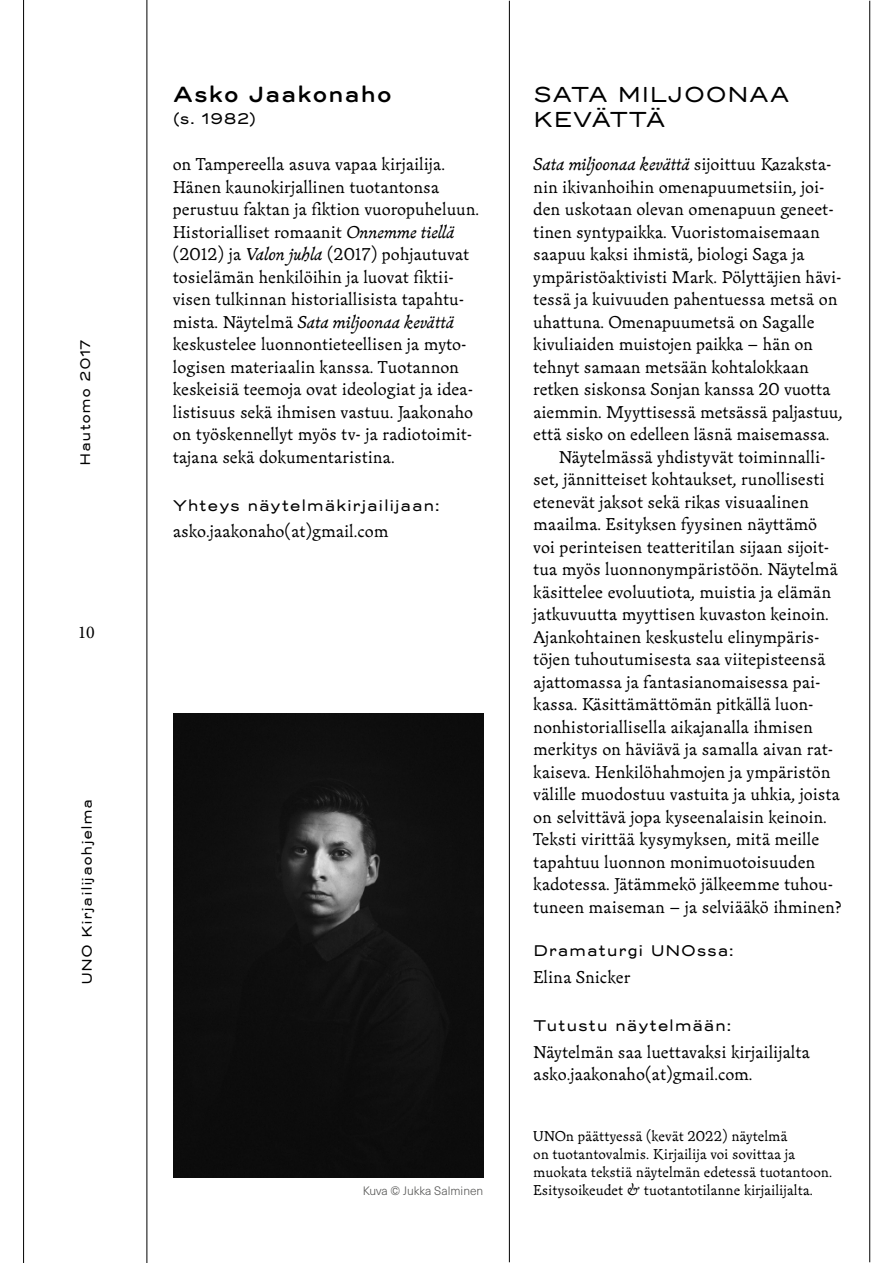
<style>
.page{position:relative;width:893px;height:1263px;background:#fff}
.page>*{position:absolute;margin:0;border:0;box-sizing:border-box;transform-origin:0 0}
.t1{font:21px/25.2px "Trio Grotesk";color:#000}
.t2{font:500 21px "Trio Grotesk";color:#000}
.t3{font:18px/22.5px "Bookish";color:#000}
.t4{font:italic 18px "Bookish";color:#000}
.t5{font:18px "Minion Pro";color:#000}
.t6{font:15px/18px "Bookish";color:#000}
.t7{font:15px "Trio Grotesk";color:#000}
.t8{font:13.5px "Trio Grotesk";color:#000}
.t9{font:300 12px "Neue Haas Unica W1 G";color:#575756}
.s1{font-style:italic}
.s2{font-style:normal}
</style>
<div class="page">
<hr style="left:23px;top:0;width:1px;height:1263px;background:#000">
<hr style="left:147px;top:0;width:1px;height:1263px;background:#000">
<hr style="left:509px;top:1px;width:1px;height:1261px;background:#000">
<hr style="left:869px;top:1px;width:1px;height:1261px;background:#000">
<img style="left:174px;top:713px;width:309px;height:464px">
<p class="t8" style="left:76px;top:466px;width:128px;rotate:-90deg">Hautomo 2017</p>
<p class="t5" style="left:78px;top:620px;width:19px">10</p>
<p class="t8" style="left:78px;top:985px;width:188px;rotate:-90deg">UNO Kirjailijaohjelma</p>
<p class="t2" style="left:173px;top:80px;width:221px">Asko Jaakonaho</p>
<p class="t7" style="left:173px;top:109px;width:85px">(s. 1982)</p>
<p class="t3" style="left:173px;top:153px;width:308px">on Tampereella asuva vapaa kirjailija.<br>Hänen kaunokirjallinen tuotantonsa perustuu faktan ja fiktion vuoropuheluun.<br>Historialliset romaanit <span class="s1">Onnemme tiellä </span>(2012) ja <span class="s1">Valon juhla</span> (2017) pohjautuvat tosielämän henkilöihin ja luovat fiktii&shy;visen tulkinnan historiallisista tapahtu&shy;mista. Näytelmä <span class="s1">Sata miljoonaa kevättä </span>keskustelee luonnontieteellisen ja myto&shy;logisen materiaalin kanssa. Tuotannon keskeisiä teemoja ovat ideologiat ja idea&shy;listisuus sekä ihmisen vastuu. Jaakonaho on työskennellyt myös tv- ja radiotoimit&shy;tajana sekä dokumentaristina.</p>
<p class="t7" style="left:173px;top:495px;width:269px">Yhteys näytelmäkirjailijaan:</p>
<p class="t3" style="left:173px;top:520px;width:217px">asko.jaakonaho(at)gmail.com</p>
<p class="t9" style="left:363px;top:1182px;width:122px">Kuva © Jukka Salminen</p>
<p class="t1" style="left:533px;top:81px;width:258px">SATA MILJOONAA<br>KEVÄTTÄ</p>
<p class="t4" style="left:533px;top:153px;width:300px">Sata miljoonaa kevättä <span class="s2">sijoittuu Kazaksta-</span></p>
<p class="t3" style="left:533px;top:175px;width:293px">nin ikivanhoihin omenapuumetsiin, joi-</p>
<p class="t3" style="left:533px;top:198px;width:302px">den uskotaan olevan omenapuun geneet-</p>
<p class="t3" style="left:533px;top:220px;width:288px">tinen syntypaikka. Vuoristomaisemaan</p>
<p class="t3" style="left:533px;top:243px;width:273px">saapuu kaksi ihmistä, biologi Saga ja</p>
<p class="t3" style="left:533px;top:265px;width:310px">ympäristöaktivisti Mark. Pölyttäjien hävi-</p>
<p class="t3" style="left:533px;top:288px;width:306px">tessä ja kuivuuden pahentuessa metsä on</p>
<p class="t3" style="left:533px;top:310px;width:283px">uhattuna. Omenapuumetsä on Sagalle</p>
<p class="t3" style="left:533px;top:333px;width:281px">kivuliaiden muistojen paikka – hän on</p>
<p class="t3" style="left:533px;top:355px;width:277px">tehnyt samaan metsään kohtalokkaan</p>
<p class="t3" style="left:533px;top:378px;width:299px">retken siskonsa Sonjan kanssa 20 vuotta</p>
<p class="t3" style="left:533px;top:400px;width:311px">aiemmin. Myyttisessä metsässä paljastuu,</p>
<p class="t3" style="left:533px;top:423px;width:298px">että sisko on edelleen läsnä maisemassa.</p>
<p class="t3" style="left:559px;top:445px;width:268px">Näytelmässä yhdistyvät toiminnalli-</p>
<p class="t3" style="left:533px;top:468px;width:293px">set, jännitteiset kohtaukset, runollisesti</p>
<p class="t3" style="left:533px;top:490px;width:277px">etenevät jaksot sekä rikas visuaalinen</p>
<p class="t3" style="left:533px;top:513px;width:285px">maailma. Esityksen fyysinen näyttämö</p>
<p class="t3" style="left:533px;top:535px;width:297px">voi perinteisen teatteritilan sijaan sijoit-</p>
<p class="t3" style="left:533px;top:558px;width:306px">tua myös luonnonympäristöön. Näytelmä</p>
<p class="t3" style="left:533px;top:580px;width:299px">käsittelee evoluutiota, muistia ja elämän</p>
<p class="t3" style="left:533px;top:603px;width:297px">jatkuvuutta myyttisen kuvaston keinoin.</p>
<p class="t3" style="left:533px;top:625px;width:288px">Ajankohtainen keskustelu elinympäris-</p>
<p class="t3" style="left:533px;top:648px;width:294px">töjen tuhoutumisesta saa viitepisteensä</p>
<p class="t3" style="left:533px;top:670px;width:289px">ajattomassa ja fantasianomaisessa pai-</p>
<p class="t3" style="left:533px;top:693px;width:282px">kassa. Käsittämättömän pitkällä luon-</p>
<p class="t3" style="left:533px;top:715px;width:281px">nonhistoriallisella aikajanalla ihmisen</p>
<p class="t3" style="left:533px;top:738px;width:302px">merkitys on häviävä ja samalla aivan rat-</p>
<p class="t3" style="left:533px;top:760px;width:299px">kaiseva. Henkilöhahmojen ja ympäristön</p>
<p class="t3" style="left:533px;top:783px;width:308px">välille muodostuu vastuita ja uhkia, joista</p>
<p class="t3" style="left:533px;top:805px;width:295px">on selvittävä jopa kyseenalaisin keinoin.</p>
<p class="t3" style="left:533px;top:828px;width:288px">Teksti virittää kysymyksen, mitä meille</p>
<p class="t3" style="left:533px;top:850px;width:283px">tapahtuu luonnon monimuotoisuuden</p>
<p class="t3" style="left:533px;top:873px;width:301px">kadotessa. Jätämmekö jälkeemme tuhou-</p>
<p class="t3" style="left:533px;top:895px;width:310px">tuneen maiseman – ja selviääkö ihminen?</p>
<p class="t7" style="left:533px;top:941px;width:202px">Dramaturgi UNOssa:</p>
<p class="t3" style="left:533px;top:965px;width:99px">Elina Snicker</p>
<p class="t7" style="left:533px;top:1015px;width:200px">Tutustu näytelmään:</p>
<p class="t3" style="left:533px;top:1040px;width:278px">Näytelmän saa luettavaksi kirjailijalta asko.jaakonaho(at)gmail.com.</p>
<p class="t6" style="left:533px;top:1127px;width:300px">UNOn päättyessä (kevät 2022) näytelmä<br>on tuotantovalmis. Kirjailija voi sovittaa ja muokata tekstiä näytelmän edetessä tuotantoon.<br>Esitysoikeudet &amp; tuotantotilanne kirjailijalta.</p>
</div>
